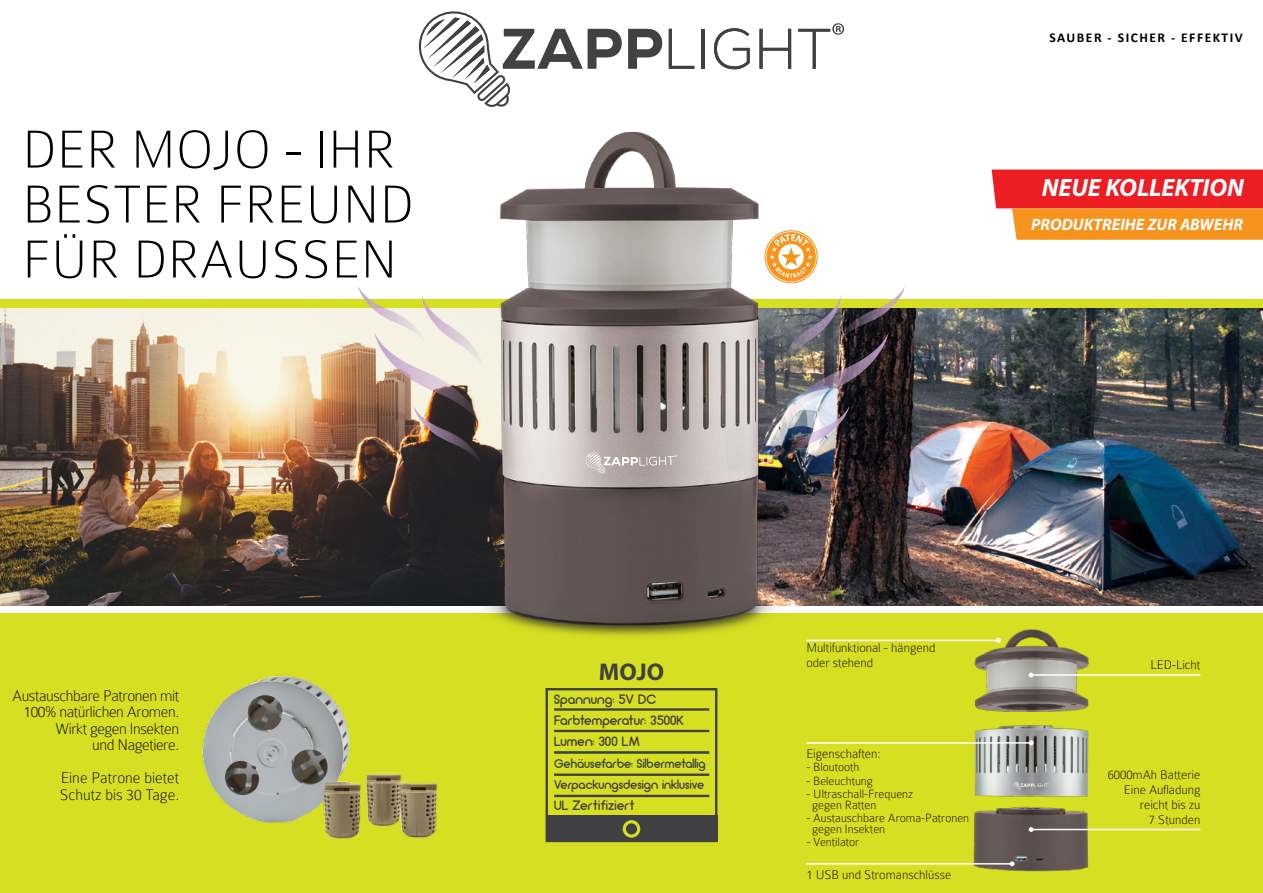
<style>
.page{position:relative;width:1263px;height:893px;background:#fff}
.page>*{position:absolute;margin:0;border:0;box-sizing:border-box;transform-origin:0 0}
.t1{font:100 57px/54.9px "Colaborate";color:#000}
.t2{font:italic 700 25.2px "Myriad Pro";color:#fff}
.t3{font:700 24.3px "Myriad";color:#414042}
.t4{font:100 16.5px/16.5px "Colaborate";letter-spacing:-.025em;color:#000;text-align:right}
.t5{font:100 16.5px/16.5px "Colaborate";color:#000}
.t6{font:italic 700 16.5px "Myriad Pro";color:#fff}
.t7{font:13.65px/21.1px "Arciform";letter-spacing:.005em;color:#414042}
.t8{font:13.65px "Arciform";letter-spacing:.03em;color:#414042}
.t9{font:100 13.5px/15px "Colaborate";color:#000;text-align:right}
.t10{font:700 13.5px "Calibri";letter-spacing:.11em;color:#000}
.t11{font:100 12.75px/10.5px "Colaborate";color:#000}
.t12{font:12.75px/21.1px "Arciform";letter-spacing:.005em;color:#414042}
</style>
<div class="page">
<div style="left:0;top:604px;width:1263px;height:289px;background:#d7df23"></div>
<div style="left:0;top:604px;width:1263px;height:9px;background:#fff"></div>
<div style="left:0;top:300px;width:1263px;height:8px;background:#d7df23"></div>
<img style="left:972px;top:308px;width:291px;height:298px">
<img style="left:0;top:308px;width:291px;height:298px">
<svg style="left:422px;top:11px;width:193px;height:20px"></svg>
<svg style="left:628px;top:29px;width:28px;height:2px"></svg>
<hr style="left:701px;top:29px;width:3px;height:40px;background:#414042">
<svg style="left:723px;top:28px;width:22px;height:3px"></svg>
<svg style="left:759px;top:29px;width:32px;height:2px"></svg>
<svg style="left:798px;top:23px;width:46px;height:8px"></svg>
<img style="left:291px;top:31px;width:681px;height:681px">
<svg style="left:585px;top:452px;width:92px;height:21px;background:#beb4b2"></svg>
<svg style="left:545px;top:688px;width:172px;height:154px"></svg>
<svg style="left:992px;top:170px;width:271px;height:70px;background:#f1582b"></svg>
<img style="left:358px;top:285px;width:127px;height:183px">
<img style="left:120px;top:541px;width:425px;height:298px">
<img style="left:854px;top:577px;width:347px;height:295px">
<svg style="left:1013px;top:781px;width:36px;height:9px"></svg>
<svg style="left:1029px;top:673px;width:4px;height:4px"></svg>
<hr style="left:1031px;top:674px;width:169px;height:2px;background:#fff">
<svg style="left:1029px;top:827px;width:4px;height:5px"></svg>
<hr style="left:1031px;top:829px;width:169px;height:1px;background:#fff">
<svg style="left:1010px;top:861px;width:4px;height:5px"></svg>
<hr style="left:806px;top:863px;width:206px;height:1px;background:#fff">
<svg style="left:996px;top:638px;width:5px;height:5px"></svg>
<hr style="left:806px;top:640px;width:192px;height:1px;background:#fff">
<svg style="left:1029px;top:740px;width:4px;height:5px"></svg>
<hr style="left:806px;top:742px;width:225px;height:2px;background:#fff">
<img style="left:764px;top:230px;width:141px;height:238px">
<h1 class="t1" style="left:22px;top:122px;width:393px">DER MOJO - IHR<br>BESTER FREUND<br>FÜR DRAUSSEN</h1>
<p class="t10" style="left:1049px;top:28px;width:195px">SAUBER - SICHER - EFFEKTIV</p>
<h2 class="t2" style="left:1042px;top:171px;width:204px">NEUE KOLLEKTION</h2>
<p class="t6" style="left:1031px;top:214px;width:213px">PRODUKTREIHE ZUR ABWEHR</p>
<p class="t4" style="left:12px;top:687px;width:168px">Austauschbare Patronen mit<br>100% natürlichen Aromen.<br>Wirkt gegen Insekten<br>und Nagetiere.</p>
<p class="t5" style="left:60px;top:770px;width:121px">Eine Patrone bietet<br>Schutz bis 30 Tage.</p>
<h3 class="t3" style="left:599px;top:659px;width:67px">MOJO</h3>
<p class="t7" style="left:554px;top:688px;width:131px">Spannung: 5V DC<br>Farbtemperatur: 3500K<br>Lumen: 300 LM</p>
<p class="t12" style="left:554px;top:752px;width:153px">Gehäusefarbe: Silbermetallig<br>Verpackungsdesign inklusive</p>
<p class="t8" style="left:554px;top:797px;width:82px">UL Zertifiziert</p>
<p class="t9" style="left:806px;top:641px;width:131px;text-align:left">Multifunktional - hängend oder stehend</p>
<p class="t9" style="left:806px;top:746px;width:76px">Eigenschaften:</p>
<p class="t11" style="left:806px;top:762px;width:55px">- Bloutooth</p>
<p class="t11" style="left:806px;top:776px;width:68px">- Beleuchtung</p>
<p class="t11" style="left:812px;top:789px;width:103px;text-indent:-6px">- Ultraschall-Frequenz gegen Ratten</p>
<p class="t11" style="left:812px;top:813px;width:159px;text-indent:-6px">- Austauschbare Aroma-Patronen gegen Insekten</p>
<p class="t11" style="left:806px;top:837px;width:54px">- Ventilator</p>
<p class="t9" style="left:806px;top:867px;width:146px">1 USB und Stromanschlüsse</p>
<p class="t9" style="left:1150px;top:657px;width:51px">LED-Licht</p>
<p class="t9" style="left:1108px;top:767px;width:94px">6000mAh Batterie<br>Eine Aufladung reicht bis zu<br>7 Stunden</p>
</div>
